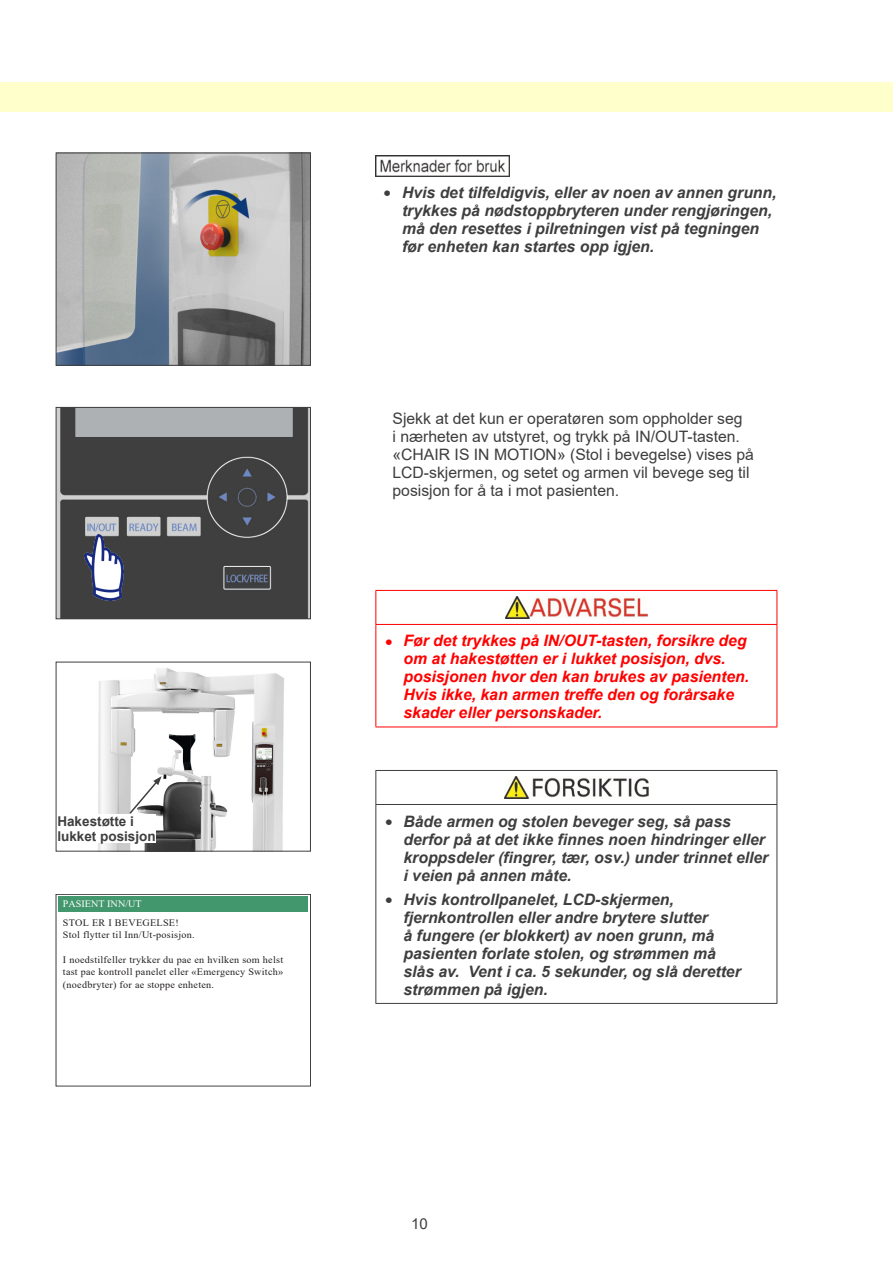
<style>
.page{position:relative;width:893px;height:1263px;background:#fff}
.page>*{position:absolute;margin:0;border:0;box-sizing:border-box;transform-origin:0 0}
.t1{font:italic 700 15.75px/18px "Arial";color:#3e3e3f}
.t2{font:15.75px/18px "Arial";color:#3e3e3f}
.t3{font:italic 700 15.75px/18px "Arial";color:#f00}
.t4{font:15px "Arial";color:#3e3e3f}
.t5{font:700 13.5px/15px "Arial";color:#3e3e3f}
.t6{font:9.9px/12.3px "Times New Roman";letter-spacing:.025em;color:#231f20}
.t7{font:9.9px "Times New Roman";color:#fff}
.s1{font-size:19.65px}
</style>
<div class="page">
<div style="left:0;top:82px;width:893px;height:30px;background:#ffc"></div>
<img style="left:375px;top:156px;width:134px;height:21px">
<hr style="left:375px;top:590px;width:402px;height:1px;background:#f00">
<hr style="left:375px;top:591px;width:1px;height:33px;background:#f00">
<hr style="left:777px;top:591px;width:1px;height:33px;background:#f00">
<hr style="left:375px;top:624px;width:402px;height:1px;background:#f00">
<hr style="left:375px;top:625px;width:1px;height:102px;background:#f00">
<hr style="left:777px;top:625px;width:1px;height:102px;background:#f00">
<hr style="left:375px;top:727px;width:402px;height:1px;background:#f00">
<img style="left:505px;top:597px;width:142px;height:21px">
<hr style="left:375px;top:770px;width:402px;height:1px;background:#3e3e3f">
<hr style="left:375px;top:771px;width:1px;height:33px;background:#3e3e3f">
<hr style="left:777px;top:771px;width:1px;height:33px;background:#3e3e3f">
<hr style="left:375px;top:804px;width:402px;height:1px;background:#3e3e3f">
<hr style="left:375px;top:805px;width:1px;height:198px;background:#3e3e3f">
<hr style="left:777px;top:805px;width:1px;height:198px;background:#3e3e3f">
<hr style="left:375px;top:1003px;width:402px;height:1px;background:#3e3e3f">
<img style="left:504px;top:777px;width:145px;height:21px">
<img style="left:58px;top:155px;width:251px;height:209px">
<div style="left:56px;top:153px;width:255px;height:213px;border:1px solid #3e3e3f"></div>
<div style="left:56px;top:894px;width:255px;height:192px;border:1px solid #3e3e3f"></div>
<div style="left:58px;top:896px;width:250px;height:15px;background:#43976d"></div>
<img style="left:98px;top:668px;width:186px;height:181px">
<div style="left:56px;top:662px;width:255px;height:189px;border:1px solid #3e3e3f"></div>
<svg style="left:128px;top:776px;width:34px;height:39px"></svg>
<div style="left:57px;top:814px;width:99px;height:29px;background:#fff"></div>
<img style="left:58px;top:409px;width:251px;height:208px">
<div style="left:56px;top:407px;width:255px;height:212px;border:1px solid #3e3e3f"></div>
<img style="left:84px;top:534px;width:40px;height:66px">
<p class="t5" style="left:57px;top:814px;width:100px">Hakestøtte i lukket posisjon</p>
<p class="t7" style="left:63px;top:897px;width:80px">PASIENT INN/UT</p>
<p class="t6" style="left:63px;top:916px;width:133px">STOL ER I BEVEGELSE!<br>Stol flytter til Inn/Ut-posisjon.</p>
<p class="t6" style="left:63px;top:953px;width:222px;text-align:justify">I noedstilfeller trykker du pae en hvilken som helst tast pae kontroll panelet eller «Emergency Switch» (noedbryter) for ae stoppe enheten.</p>
<p class="t1" style="left:402px;top:184px;width:376px;text-indent:-19px"><span class="s1">•</span> Hvis det tilfeldigvis, eller av noen av annen grunn, trykkes på nødstoppbryteren under rengjøringen, må den resettes i pilretningen vist på tegningen før enheten kan startes opp igjen.</p>
<p class="t2" style="left:392px;top:409px;width:363px">Sjekk at det kun er operatøren som oppholder seg<br>i nærheten av utstyret, og trykk på IN/OUT-tasten. «CHAIR IS IN MOTION» (Stol i bevegelse) vises på LCD-skjermen, og setet og armen vil bevege seg til posisjon for å ta i mot pasienten.</p>
<p class="t3" style="left:403px;top:632px;width:347px;text-indent:-19px"><span class="s1">•</span> Før det trykkes på IN/OUT-tasten, forsikre deg om at hakestøtten er i lukket posisjon, dvs. posisjonen hvor den kan brukes av pasienten.<br>Hvis ikke, kan armen treffe den og forårsake skader eller personskader.</p>
<p class="t1" style="left:403px;top:812px;width:366px;text-indent:-19px"><span class="s1">•</span> Både armen og stolen beveger seg, så pass derfor på at det ikke finnes noen hindringer eller kroppsdeler (fingrer, tær, osv.) under trinnet eller i veien på annen måte.</p>
<p class="t1" style="left:403px;top:891px;width:339px;text-indent:-19px"><span class="s1">•</span> Hvis kontrollpanelet, LCD-skjermen, fjernkontrollen eller andre brytere slutter<br>å fungere (er blokkert) av noen grunn, må pasienten forlate stolen, og strømmen må slås av. Vent i ca. 5 sekunder, og slå deretter strømmen på igjen.</p>
<p class="t4" style="left:411px;top:1213px;width:18px">10</p>
</div>
